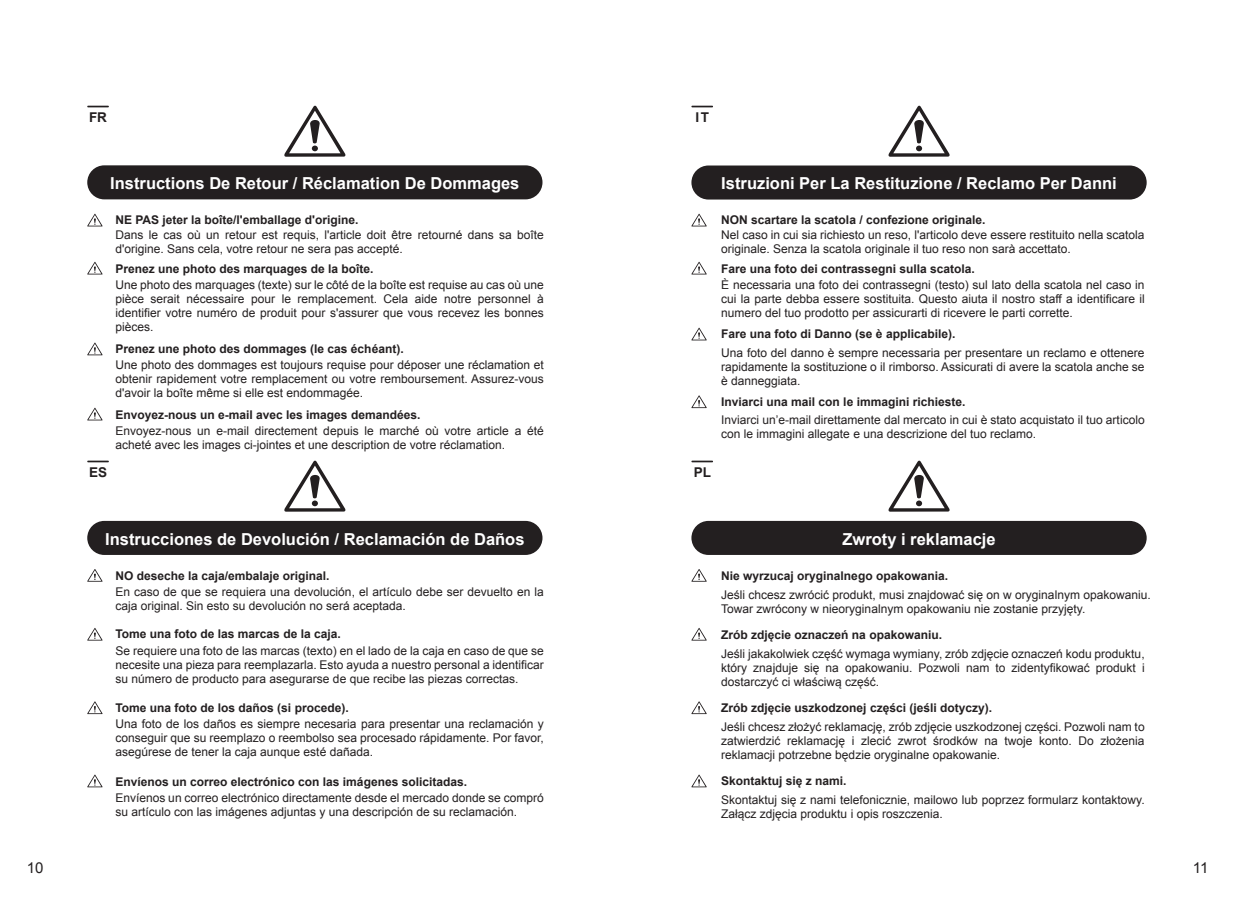
<style>
.page{position:relative;width:1234px;height:919px;background:#fff}
.page>*{position:absolute;margin:0;border:0;box-sizing:border-box;transform-origin:0 0}
.t1{font:700 16.5px "Arial";color:#fff}
.t2{font:15px "Arial";color:#231f20}
.t3{font:700 13.5px "Arial";color:#231f20}
.t4{font:12px/14px "Arial";color:#231f20}
.t5{font:700 12px "Arial";color:#231f20}
</style>
<div class="page">
<div style="left:87px;top:165px;width:455px;height:34px;background:#231f20;border-radius:17px"></div>
<div style="left:87px;top:521px;width:455px;height:34px;background:#231f20;border-radius:17px"></div>
<svg style="left:87px;top:106px;width:22px;height:1px"></svg>
<hr style="left:87px;top:460px;width:22px;height:2px;background:#231f20">
<svg style="left:691px;top:106px;width:22px;height:1px"></svg>
<hr style="left:691px;top:460px;width:22px;height:2px;background:#231f20">
<div style="left:691px;top:165px;width:455px;height:34px;background:#231f20;border-radius:17px"></div>
<div style="left:691px;top:521px;width:455px;height:34px;background:#231f20;border-radius:17px"></div>
<svg style="left:284px;top:105px;width:62px;height:52px"></svg>
<svg style="left:284px;top:460px;width:62px;height:52px"></svg>
<svg style="left:888px;top:105px;width:61px;height:52px"></svg>
<svg style="left:888px;top:460px;width:61px;height:52px"></svg>
<svg style="left:87px;top:214px;width:16px;height:12px"></svg>
<svg style="left:87px;top:262px;width:16px;height:12px"></svg>
<svg style="left:87px;top:342px;width:16px;height:13px"></svg>
<svg style="left:87px;top:407px;width:16px;height:13px"></svg>
<svg style="left:691px;top:214px;width:15px;height:12px"></svg>
<svg style="left:691px;top:262px;width:15px;height:12px"></svg>
<svg style="left:691px;top:327px;width:15px;height:13px"></svg>
<svg style="left:691px;top:395px;width:15px;height:13px"></svg>
<svg style="left:87px;top:569px;width:16px;height:12px"></svg>
<svg style="left:87px;top:628px;width:16px;height:12px"></svg>
<svg style="left:87px;top:701px;width:16px;height:13px"></svg>
<svg style="left:87px;top:774px;width:16px;height:13px"></svg>
<svg style="left:691px;top:569px;width:15px;height:12px"></svg>
<svg style="left:691px;top:628px;width:15px;height:12px"></svg>
<svg style="left:691px;top:701px;width:15px;height:13px"></svg>
<svg style="left:691px;top:774px;width:15px;height:13px"></svg>
<p class="t3" style="left:89px;top:108px;width:19px">FR</p>
<p class="t3" style="left:695px;top:108px;width:15px">IT</p>
<h1 class="t1" style="left:110px;top:172px;width:410px">Instructions De Retour / Réclamation De Dommages</h1>
<p class="t4" style="left:115px;top:228px;width:430px">Dans le cas où un retour est requis, l'article doit être retourné dans sa boîte d'origine. Sans cela, votre retour ne sera pas accepté.</p>
<p class="t5" style="left:115px;top:212px;width:244px">NE PAS jeter la boîte/l'emballage d'origine.</p>
<p class="t5" style="left:115px;top:260px;width:260px">Prenez une photo des marquages de la boîte.</p>
<h1 class="t1" style="left:721px;top:173px;width:397px">Istruzioni Per La Restituzione / Reclamo Per Danni</h1>
<p class="t5" style="left:721px;top:212px;width:266px">NON scartare la scatola / confezione originale.</p>
<p class="t5" style="left:721px;top:260px;width:255px">Fare una foto dei contrassegni sulla scatola.</p>
<p class="t4" style="left:721px;top:228px;width:425px">Nel caso in cui sia richiesto un reso, l'articolo deve essere restituito nella scatola originale. Senza la scatola originale il tuo reso non sarà accettato.</p>
<p class="t4" style="left:115px;top:278px;width:430px;text-align:justify">Une photo des marquages (texte) sur le côté de la boîte est requise au cas où une pièce serait nécessaire pour le remplacement. Cela aide notre personnel à identifier votre numéro de produit pour s'assurer que vous recevez les bonnes pièces.</p>
<p class="t4" style="left:115px;top:358px;width:430px;text-align:justify">Une photo des dommages est toujours requise pour déposer une réclamation et obtenir rapidement votre remplacement ou votre remboursement. Assurez-vous d'avoir la boîte même si elle est endommagée.</p>
<p class="t4" style="left:115px;top:423px;width:430px">Envoyez-nous un e-mail directement depuis le marché où votre article a été acheté avec les images ci-jointes et une description de votre réclamation.</p>
<p class="t5" style="left:115px;top:340px;width:290px">Prenez une photo des dommages (le cas échéant).</p>
<p class="t5" style="left:115px;top:406px;width:306px">Envoyez-nous un e-mail avec les images demandées.</p>
<p class="t4" style="left:721px;top:278px;width:425px;text-align:justify">È necessaria una foto dei contrassegni (testo) sul lato della scatola nel caso in cui la parte debba essere sostituita. Questo aiuta il nostro staff a identificare il numero del tuo prodotto per assicurarti di ricevere le parti corrette.</p>
<p class="t4" style="left:721px;top:346px;width:425px;text-align:justify">Una foto del danno è sempre necessaria per presentare un reclamo e ottenere rapidamente la sostituzione o il rimborso. Assicurati di avere la scatola anche se è danneggiata.</p>
<p class="t4" style="left:721px;top:413px;width:425px">Inviarci un’e-mail direttamente dal mercato in cui è stato acquistato il tuo articolo con le immagini allegate e una descrizione del tuo reclamo.</p>
<p class="t5" style="left:721px;top:325px;width:236px">Fare una foto di Danno (se è applicabile).</p>
<p class="t5" style="left:721px;top:393px;width:246px">Inviarci una mail con le immagini richieste.</p>
<p class="t3" style="left:89px;top:463px;width:20px">ES</p>
<p class="t3" style="left:693px;top:463px;width:19px">PL</p>
<h1 class="t1" style="left:105px;top:528px;width:421px">Instrucciones de Devolución / Reclamación de Daños</h1>
<h1 class="t1" style="left:842px;top:528px;width:155px">Zwroty i reklamacje</h1>
<p class="t5" style="left:115px;top:567px;width:216px">NO deseche la caja/embalaje original.</p>
<p class="t5" style="left:721px;top:567px;width:228px">Nie wyrzucaj oryginalnego opakowania.</p>
<p class="t4" style="left:115px;top:584px;width:430px">En caso de que se requiera una devolución, el artículo debe ser devuelto en la caja original. Sin esto su devolución no será aceptada.</p>
<p class="t4" style="left:721px;top:587px;width:431px">Jeśli chcesz zwrócić produkt, musi znajdować się on w oryginalnym opakowaniu.<br>Towar zwrócony w nieoryginalnym opakowaniu nie zostanie przyjęty.</p>
<p class="t5" style="left:115px;top:626px;width:227px">Tome una foto de las marcas de la caja.</p>
<p class="t5" style="left:721px;top:627px;width:222px">Zrób zdjęcie oznaczeń na opakowaniu.</p>
<p class="t4" style="left:115px;top:643px;width:430px;text-align:justify">Se requiere una foto de las marcas (texto) en el lado de la caja en caso de que se necesite una pieza para reemplazarla. Esto ayuda a nuestro personal a identificar su número de producto para asegurarse de que recibe las piezas correctas.</p>
<p class="t4" style="left:115px;top:717px;width:430px;text-align:justify">Una foto de los daños es siempre necesaria para presentar una reclamación y conseguir que su reemplazo o reembolso sea procesado rápidamente. Por favor, asegúrese de tener la caja aunque esté dañada.</p>
<p class="t4" style="left:115px;top:790px;width:430px">Envíenos un correo electrónico directamente desde el mercado donde se compró su artículo con las imágenes adjuntas y una descripción de su reclamación.</p>
<p class="t5" style="left:115px;top:699px;width:235px">Tome una foto de los daños (si procede).</p>
<p class="t5" style="left:115px;top:773px;width:353px">Envíenos un correo electrónico con las imágenes solicitadas.</p>
<p class="t4" style="left:721px;top:647px;width:425px;text-align:justify">Jeśli jakakolwiek część wymaga wymiany, zrób zdjęcie oznaczeń kodu produktu, który znajduje się na opakowaniu. Pozwoli nam to zidentyfikować produkt i dostarczyć ci właściwą część.</p>
<p class="t4" style="left:721px;top:720px;width:425px;text-align:justify">Jeśli chcesz złożyć reklamację, zrób zdjęcie uszkodzonej części. Pozwoli nam to zatwierdzić reklamację i zlecić zwrot środków na twoje konto. Do złożenia reklamacji potrzebne będzie oryginalne opakowanie.</p>
<p class="t4" style="left:721px;top:792px;width:425px">Skontaktuj się z nami telefonicznie, mailowo lub poprzez formularz kontaktowy.<br>Załącz zdjęcia produktu i opis roszczenia.</p>
<p class="t5" style="left:721px;top:700px;width:272px">Zrób zdjęcie uszkodzonej części (jeśli dotyczy).</p>
<p class="t5" style="left:721px;top:772px;width:127px">Skontaktuj się z nami.</p>
<p class="t2" style="left:27px;top:858px;width:18px">10</p>
<p class="t2" style="left:1192px;top:858px;width:17px">11</p>
</div>
